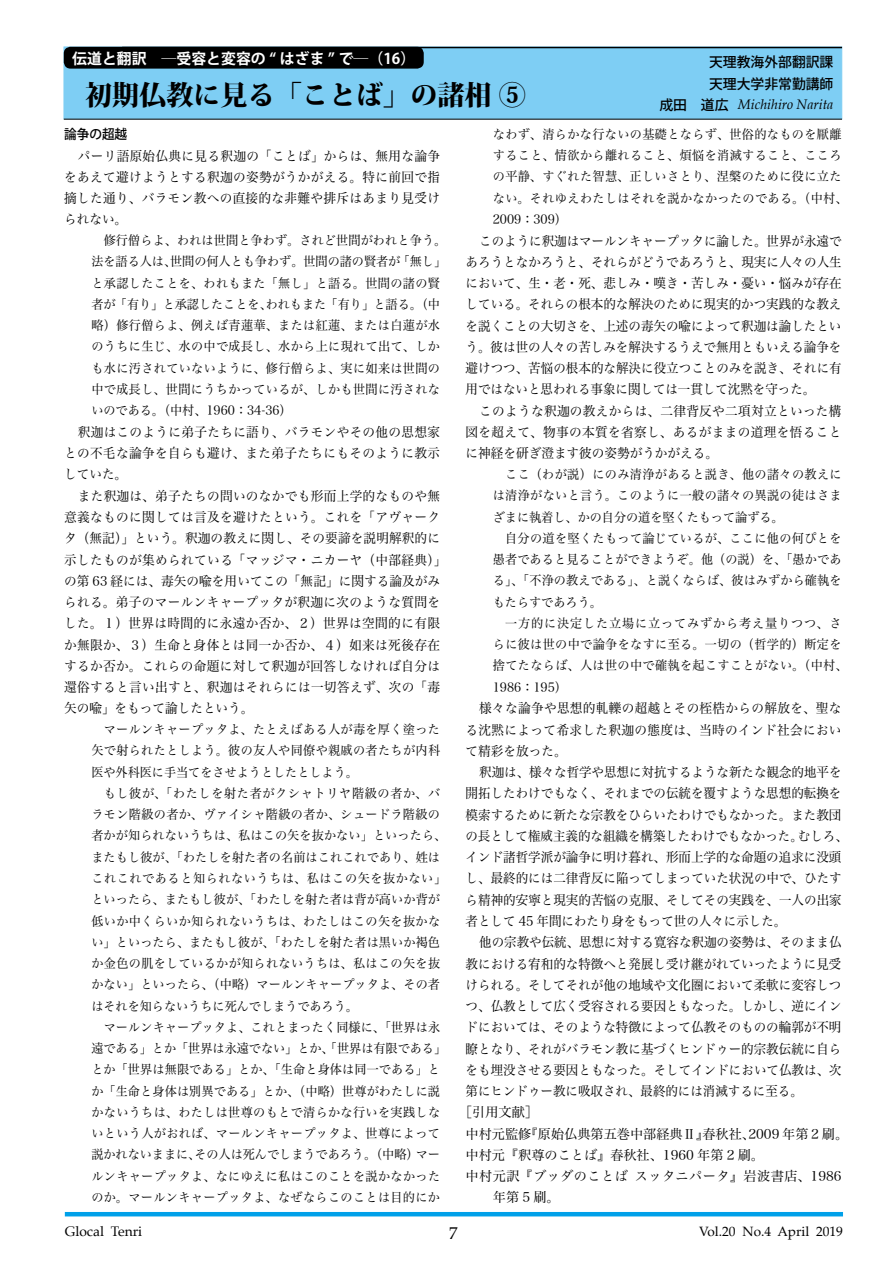
<style>
.page{position:relative;width:893px;height:1263px;background:#fff}
.page>*{position:absolute;margin:0;border:0;box-sizing:border-box;transform-origin:0 0}
.t1{font:800 27.15px "Koz Min Pro";color:#000}
.t2{font:16.95px "Palatino";color:#000}
.t3{font:700 14.85px "Koz Go Pro";color:#fff}
.t4{font:italic 13.8px "Palatino";color:#000}
.t5{font:500 13.8px/21.3px "Koz Go Pro";color:#000}
.t6{font:13.8px "Palatino";color:#000}
.t7{font:13.5px "Palatino";color:#000}
.t8{font:13.35px/21.3px "Hira Min Pro W3";letter-spacing:.005em;color:#000;text-align:justify;scale:.94 1}
.t9{font:13.35px/21.3px "Hira Min Pro W3";letter-spacing:.03em;color:#000;scale:.95 1}
.t10{font:13.35px/21.3px "Hira Min Pro W3";letter-spacing:.005em;color:#000;text-align:justify;scale:.95 1}
.t11{font:13.35px "Hira Min Pro W3";letter-spacing:.005em;color:#000}
.t12{font:13.35px "Hira Min Pro W3";letter-spacing:.035em;color:#000}
.t13{font:500 13.35px "Koz Go Pro";color:#000;scale:.95 1}
.t14{font:12.75px/21.3px "Hira Min Pro W3";letter-spacing:.03em;color:#000;scale:.95 1}
.t15{font:12.75px/21.3px "Hira Min Pro W3";letter-spacing:.01em;color:#000;scale:.95 1}
.s1{font-family:"Koz Go Pro";font-weight:500;font-style:normal}
</style>
<div class="page">
<hr style="left:65px;top:1212px;width:778px;height:4px;background:#00a0e9">
<div style="left:64px;top:47px;width:778px;height:72px;background:#7ecef4;border:1px solid #7ecef4"></div>
<hr style="left:64px;top:119px;width:778px;height:1px;background:#000">
<hr style="left:122px;top:47px;width:720px;height:1px;background:#000">
<div style="left:64px;top:47px;width:360px;height:22px;background:#000;border-radius:7px"></div>
<p class="t3" style="left:72px;top:49px;width:344px">伝道と翻訳　─受容と変容の “ はざま ” で─（16）</p>
<h1 class="t1" style="left:85px;top:74px;width:442px">初期仏教に見る「ことば」の諸相 ⑤</h1>
<p class="t5" style="left:709px;top:52px;width:126px">天理教海外部翻訳課天理大学非常勤講師</p>
<p class="t4" style="left:659px;top:93px;width:175px"><span class="s1">成田　道広</span> Michihiro Narita</p>
<p class="t13" style="left:64px;top:126px;width:68px">論争の超越</p>
<p class="t10" style="left:64px;top:144px;width:397px;text-indent:14px">パーリ語原始仏典に見る釈迦の「ことば」からは、無用な論争をあえて避けようとする釈迦の姿勢がうかがえる。特に前回で指摘した通り、バラモン教への直接的な非難や排斥はあまり見受けられない。</p>
<p class="t14" style="left:91px;top:228px;width:375px;text-indent:12px">修行僧らよ、われは世間と争わず。されど世間がわれと争う。法を語る人は、世間の何人とも争わず。世間の諸の賢者が「無し」と承認したことを、われもまた「無し」と語る。世間の諸の賢者が「有り」と承認したことを、われもまた「有り」と語る。（中略）修行僧らよ、例えば青蓮華、または紅蓮、または白蓮が水のうちに生じ、水の中で成長し、水から上に現れて出て、しかも水に汚されていないように、修行僧らよ、実に如来は世間の中で成長し、世間にうちかっているが、しかも世間に汚されないのである。（中村、1960：34-36）</p>
<p class="t10" style="left:64px;top:420px;width:397px;text-indent:14px">釈迦はこのように弟子たちに語り、バラモンやその他の思想家との不毛な論争を自らも避け、また弟子たちにもそのように教示していた。</p>
<p class="t9" style="left:64px;top:484px;width:404px;text-indent:14px">また釈迦は、弟子たちの問いのなかでも形而上学的なものや無意義なものに関しては言及を避けたという。これを「アヴャークタ（無記）」という。釈迦の教えに関し、その要諦を説明解釈的に示したものが集められている「マッジマ・ニカーヤ（中部経典）」の第 63 経には、毒矢の喩を用いてこの「無記」に関する論及がみられる。弟子のマールンキャープッタが釈迦に次のような質問をした。１）世界は時間的に永遠か否か、２）世界は空間的に有限か無限か、３）生命と身体とは同一か否か、４）如来は死後存在するか否か。これらの命題に対して釈迦が回答しなければ自分は還俗すると言い出すと、釈迦はそれらには一切答えず、次の「毒矢の喩」をもって諭したという。</p>
<p class="t14" style="left:91px;top:717px;width:369px;text-align:justify;text-indent:12px">マールンキャープッタよ、たとえばある人が毒を厚く塗った矢で射られたとしよう。彼の友人や同僚や親戚の者たちが内科医や外科医に手当てをさせようとしたとしよう。</p>
<p class="t15" style="left:91px;top:781px;width:375px;text-indent:12px">もし彼が、「わたしを射た者がクシャトリヤ階級の者か、バラモン階級の者か、ヴァイシャ階級の者か、シュードラ階級の者かが知られないうちは、私はこの矢を抜かない」といったら、またもし彼が、「わたしを射た者の名前はこれこれであり、姓はこれこれであると知られないうちは、私はこの矢を抜かない」といったら、またもし彼が、「わたしを射た者は背が高いか背が低いか中くらいか知られないうちは、わたしはこの矢を抜かない」といったら、またもし彼が、「わたしを射た者は黒いか褐色か金色の肌をしているかが知られないうちは、私はこの矢を抜かない」といったら、（中略）マールンキャープッタよ、その者はそれを知らないうちに死んでしまうであろう。</p>
<p class="t15" style="left:91px;top:1015px;width:375px;text-align:center">マールンキャープッタよ、これとまったく同様に、「世界は永<br>遠である」とか「世界は永遠でない」とか、「世界は有限である」とか「世界は無限である」とか、「生命と身体は同一である」とか「生命と身体は別異である」とか、（中略）世尊がわたしに説かないうちは、わたしは世尊のもとで清らかな行いを実践しないという人がおれば、マールンキャープッタよ、世尊によって説かれないままに、その人は死んでしまうであろう。（中略）マールンキャープッタよ、なにゆえに私はこのことを説かなかったのか。マールンキャープッタよ、なぜならこのことは目的にか</p>
<p class="t14" style="left:493px;top:122px;width:375px">なわず、清らかな行ないの基礎とならず、世俗的なものを厭離すること、情欲から離れること、煩悩を消滅すること、こころの平静、すぐれた智慧、正しいさとり、涅槃のために役に立たない。それゆえわたしはそれを説かなかったのである。（中村、<br>2009：309）</p>
<p class="t8" style="left:466px;top:229px;width:402px;text-indent:14px">このように釈迦はマールンキャープッタに諭した。世界が永遠であろうとなかろうと、それらがどうであろうと、現実に人々の人生において、生・老・死、悲しみ・嘆き・苦しみ・憂い・悩みが存在している。それらの根本的な解決のために現実的かつ実践的な教えを説くことの大切さを、上述の毒矢の喩によって釈迦は諭したという。彼は世の人々の苦しみを解決するうえで無用ともいえる論争を避けつつ、苦悩の根本的な解決に役立つことのみを説き、それに有用ではないと思われる事象に関しては一貫して沈黙を守った。</p>
<p class="t10" style="left:466px;top:399px;width:397px;text-indent:14px">このような釈迦の教えからは、二律背反や二項対立といった構図を超えて、物事の本質を省察し、あるがままの道理を悟ることに神経を研ぎ澄ます彼の姿勢がうかがえる。</p>
<p class="t14" style="left:493px;top:462px;width:369px;text-align:justify;text-indent:12px">ここ（わが説）にのみ清浄があると説き、他の諸々の教えには清浄がないと言う。このように一般の諸々の異説の徒はさまざまに執着し、かの自分の道を堅くたもって論ずる。</p>
<p class="t14" style="left:493px;top:526px;width:369px;text-align:justify;text-indent:12px">自分の道を堅くたもって論じているが、ここに他の何ぴとを愚者であると見ることができようぞ。他（の説）を、「愚かである」、「不浄の教えである」、と説くならば、彼はみずから確執をもたらすであろう。</p>
<p class="t14" style="left:493px;top:611px;width:375px;text-indent:12px">一方的に決定した立場に立ってみずから考え量りつつ、さらに彼は世の中で論争をなすに至る。一切の（哲学的）断定を捨てたならば、人は世の中で確執を起こすことがない。（中村、<br>1986：195）</p>
<p class="t10" style="left:466px;top:696px;width:397px;text-indent:14px">様々な論争や思想的軋轢の超越とその桎梏からの解放を、聖なる沈黙によって希求した釈迦の態度は、当時のインド社会において精彩を放った。</p>
<p class="t8" style="left:466px;top:760px;width:408px;text-align:left;text-indent:14px">釈迦は、様々な哲学や思想に対抗するような新たな観念的地平を開拓したわけでもなく、それまでの伝統を覆すような思想的転換を模索するために新たな宗教をひらいたわけでもなかった。また教団の長として権威主義的な組織を構築したわけでもなかった。むしろ、インド諸哲学派が論争に明け暮れ、形而上学的な命題の追求に没頭し、最終的には二律背反に陥ってしまっていた状況の中で、ひたすら精神的安寧と現実的苦悩の克服、そしてその実践を、一人の出家者として 45 年間にわたり身をもって世の人々に示した。</p>
<p class="t8" style="left:479px;top:930px;width:387px">他の宗教や伝統、思想に対する寛容な釈迦の姿勢は、そのまま仏</p>
<p class="t8" style="left:466px;top:952px;width:401px">教における宥和的な特徴へと発展し受け継がれていったように見受</p>
<p class="t8" style="left:466px;top:973px;width:401px">けられる。そしてそれが他の地域や文化圏において柔軟に変容しつ</p>
<p class="t8" style="left:466px;top:994px;width:402px">つ、仏教として広く受容される要因ともなった。しかし、逆にイン</p>
<p class="t8" style="left:466px;top:1015px;width:401px">ドにおいては、そのような特徴によって仏教そのものの輪郭が不明</p>
<p class="t8" style="left:466px;top:1037px;width:401px">瞭となり、それがバラモン教に基づくヒンドゥー的宗教伝統に自ら</p>
<p class="t8" style="left:466px;top:1058px;width:402px">をも埋没させる要因ともなった。そしてインドにおいて仏教は、次</p>
<p class="t8" style="left:466px;top:1079px;width:360px">第にヒンドゥー教に吸収され、最終的には消滅するに至る。</p>
<p class="t11" style="left:459px;top:1101px;width:80px">［引用文献］</p>
<p class="t11" style="left:466px;top:1122px;width:384px">中村元監修『原始仏典第五巻中部経典Ⅱ』春秋社、2009 年第 2 刷。</p>
<p class="t11" style="left:466px;top:1143px;width:300px">中村元『釈尊のことば』春秋社、1960 年第 2 刷。</p>
<p class="t12" style="left:466px;top:1165px;width:377px">中村元訳『ブッダのことば スッタニパータ』岩波書店、1986</p>
<p class="t11" style="left:493px;top:1186px;width:68px">年第 5 刷。</p>
<p class="t6" style="left:65px;top:1220px;width:79px">Glocal Tenri</p>
<h2 class="t2" style="left:449px;top:1219px;width:10px">7</h2>
<p class="t7" style="left:699px;top:1220px;width:145px">Vol.20 No.4 April 2019</p>
</div>
